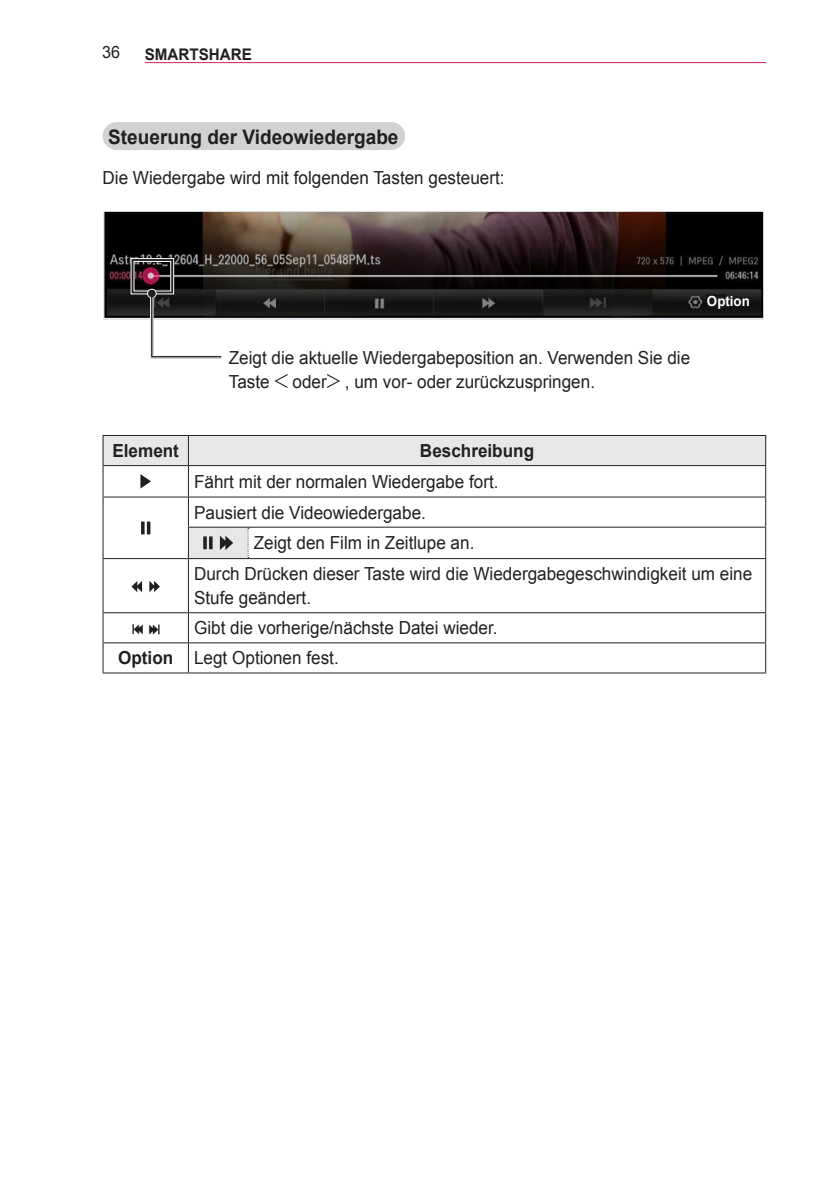
<style>
.page{position:relative;width:840px;height:1191px;background:#fff}
.page>*{position:absolute;margin:0;border:0;box-sizing:border-box;transform-origin:0 0}
.소제목2_음영_3단계{font:700 20px "Arial";color:#231f20;scale:.95 1}
.Body{font:18px/24px "Arial";color:#231f20;scale:.95 1}
.Body-2{font:700 18px "Arial";color:#231f20;scale:.95 1}
.Body_Bold{font:700 18px "Arial";color:#231f20;scale:.95 1}
.t1{font:17px "Arial";color:#231f20;scale:.95 1}
.t2{font:700 16px "Arial";color:#231f20;scale:.95 1}
.t3{font:700 14px "Arial";color:#fff;scale:.95 1}
.t4{font:12.4px "LG Display Eng Kor";color:#231f20;scale:.95 1}
</style>
<div class="page">
<hr style="left:145px;top:62px;width:620px;height:1px;background:#c8205d">
<div style="left:116px;top:122px;width:274px;height:28px;background:#d1d2d4"></div>
<svg style="left:390px;top:122px;width:1px;height:28px"></svg>
<svg style="left:274px;top:374px;width:13px;height:14px"></svg>
<svg style="left:327px;top:374px;width:13px;height:14px"></svg>
<img style="left:104px;top:211px;width:658px;height:109px">
<div style="left:705px;top:294px;width:20px;height:16px;background:#181818"></div>
<svg style="left:130px;top:258px;width:94px;height:101px"></svg>
<div style="left:148px;top:290px;width:8px;height:7px;background:#231f20;border-radius:50%"></div>
<svg style="left:103px;top:436px;width:661px;height:122px"></svg>
<hr style="left:102px;top:435px;width:86px;height:1px;background:#231f20">
<svg style="left:102px;top:436px;width:1px;height:29px"></svg>
<hr style="left:188px;top:435px;width:60px;height:1px;background:#231f20">
<svg style="left:188px;top:436px;width:1px;height:29px"></svg>
<hr style="left:248px;top:435px;width:517px;height:1px;background:#231f20">
<svg style="left:764px;top:436px;width:1px;height:29px"></svg>
<hr style="left:102px;top:466px;width:1px;height:30px;background:#231f20">
<hr style="left:188px;top:466px;width:1px;height:30px;background:#231f20">
<hr style="left:764px;top:466px;width:1px;height:30px;background:#231f20">
<hr style="left:102px;top:496px;width:86px;height:1px;background:#231f20">
<hr style="left:102px;top:497px;width:1px;height:30px;background:#231f20">
<hr style="left:188px;top:496px;width:60px;height:1px;background:#231f20">
<svg style="left:188px;top:497px;width:1px;height:29px"></svg>
<hr style="left:248px;top:496px;width:517px;height:1px;background:#231f20">
<hr style="left:102px;top:527px;width:1px;height:31px;background:#231f20">
<hr style="left:188px;top:526px;width:60px;height:1px;background:#231f20">
<hr style="left:188px;top:527px;width:1px;height:31px;background:#231f20">
<hr style="left:248px;top:526px;width:517px;height:1px;background:#231f20">
<hr style="left:102px;top:558px;width:86px;height:1px;background:#231f20">
<hr style="left:102px;top:559px;width:1px;height:53px;background:#231f20">
<hr style="left:188px;top:559px;width:1px;height:53px;background:#231f20">
<hr style="left:764px;top:559px;width:1px;height:53px;background:#231f20">
<hr style="left:102px;top:612px;width:86px;height:1px;background:#231f20">
<hr style="left:188px;top:612px;width:60px;height:1px;background:#231f20">
<hr style="left:248px;top:612px;width:517px;height:1px;background:#231f20">
<hr style="left:102px;top:642px;width:86px;height:1px;background:#231f20">
<svg style="left:102px;top:613px;width:1px;height:59px"></svg>
<hr style="left:188px;top:642px;width:60px;height:1px;background:#231f20">
<svg style="left:188px;top:613px;width:1px;height:59px"></svg>
<hr style="left:248px;top:642px;width:517px;height:1px;background:#231f20">
<svg style="left:247px;top:527px;width:2px;height:31px"></svg>
<hr style="left:102px;top:465px;width:86px;height:1px;background:#231f20">
<hr style="left:764px;top:527px;width:1px;height:31px;background:#231f20">
<hr style="left:188px;top:465px;width:60px;height:1px;background:#231f20">
<hr style="left:248px;top:465px;width:517px;height:1px;background:#231f20">
<hr style="left:188px;top:558px;width:60px;height:1px;background:#231f20">
<hr style="left:248px;top:558px;width:517px;height:1px;background:#231f20">
<hr style="left:102px;top:672px;width:86px;height:1px;background:#231f20">
<hr style="left:188px;top:672px;width:60px;height:1px;background:#231f20">
<hr style="left:248px;top:672px;width:517px;height:1px;background:#231f20">
<svg style="left:140px;top:474px;width:11px;height:14px"></svg>
<svg style="left:141px;top:521px;width:9px;height:13px"></svg>
<svg style="left:203px;top:535px;width:30px;height:15px"></svg>
<svg style="left:131px;top:581px;width:29px;height:11px"></svg>
<svg style="left:132px;top:624px;width:2px;height:10px"></svg>
<p class="t1" style="left:102px;top:41px;width:20px">36</p>
<p class="t2" style="left:145px;top:44px;width:114px">SMARTSHARE</p>
<p class="소제목2_음영_3단계" style="left:108px;top:123px;width:307px">Steuerung der Videowiedergabe</p>
<p class="Body" style="left:102px;top:166px;width:424px">Die Wiedergabe wird mit folgenden Tasten gesteuert:</p>
<p class="Body" style="left:229px;top:346px;width:487px">Zeigt die aktuelle Wiedergabeposition an. Verwenden Sie die<br>Taste</p>
<p class="Body" style="left:292px;top:370px;width:320px">oder , um vor- oder zurückzuspringen.</p>
<p class="t3" style="left:706px;top:292px;width:47px">Option</p>
<p class="Body-2" style="left:112px;top:439px;width:72px">Element</p>
<p class="Body-2" style="left:420px;top:439px;width:122px">Beschreibung</p>
<p class="Body" style="left:194px;top:470px;width:322px">Fährt mit der normalen Wiedergabe fort.</p>
<p class="Body" style="left:194px;top:500px;width:245px">Pausiert die Videowiedergabe.</p>
<p class="Body" style="left:253px;top:531px;width:234px">Zeigt den Film in Zeitlupe an.</p>
<p class="Body" style="left:194px;top:562px;width:588px">Durch Drücken dieser Taste wird die Wiedergabegeschwindigkeit um eine<br>Stufe geändert.</p>
<p class="t4" style="left:148px;top:620px;width:13px">ꕙ</p>
<p class="t4" style="left:144px;top:638px;width:13px;rotate:-180deg">ꕙ</p>
<p class="Body" style="left:194px;top:616px;width:321px">Gibt die vorherige/nächste Datei wieder.</p>
<p class="Body_Bold" style="left:118px;top:646px;width:59px">Option</p>
<p class="Body" style="left:194px;top:646px;width:154px">Legt Optionen fest.</p>
</div>
